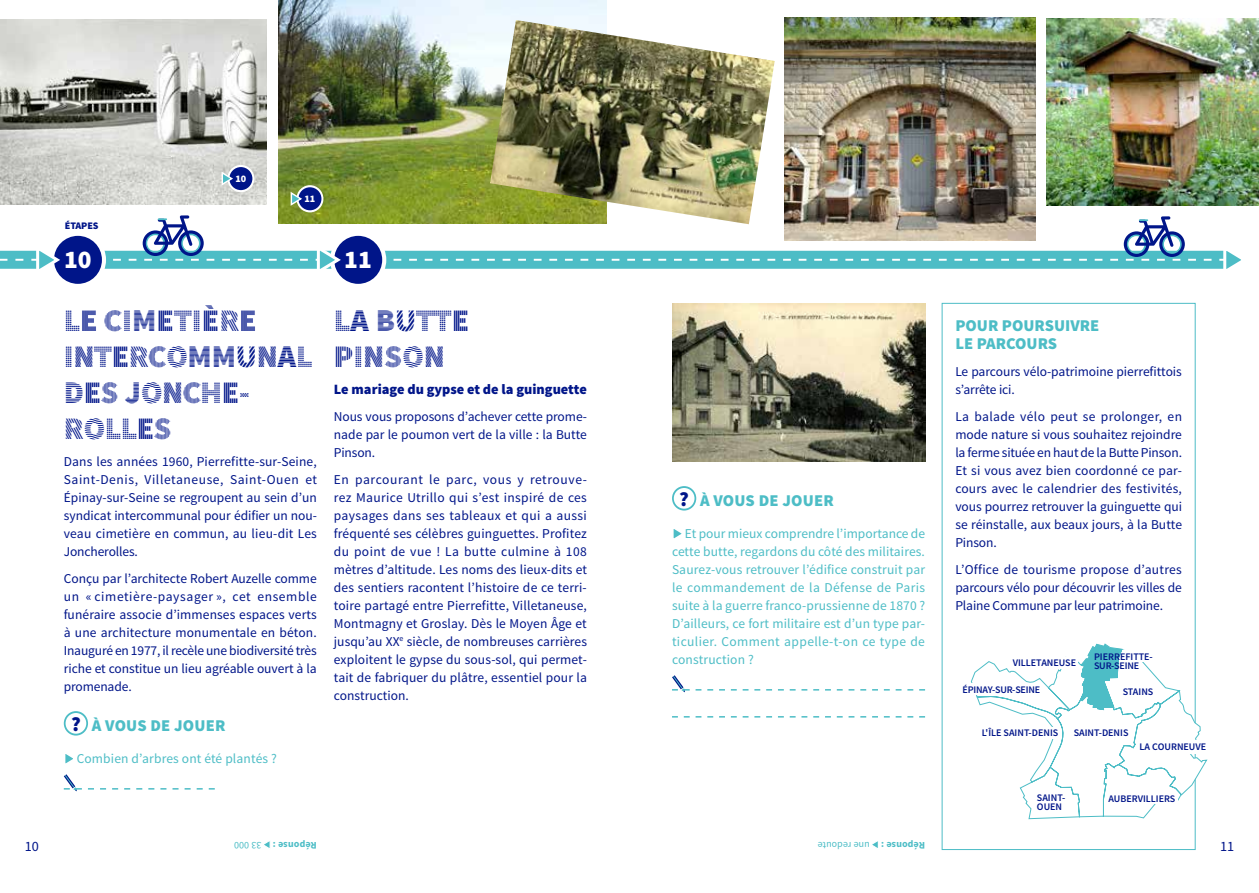
<style>
.page{position:relative;width:1259px;height:893px;background:#fff}
.page>*{position:absolute;margin:0;border:0;box-sizing:border-box;transform-origin:0 0}
.t1{font:31.5px/36px "Source Sans Pro DISPLAY";letter-spacing:-.01em;color:#001589}
.t2{font:900 25.5px "Source Sans Pro";color:#fff}
.t3{font:900 16.5px/18px "Source Sans Pro";color:#4dbdc6}
.t4{font:900 14.25px "Source Sans Pro";color:#001589}
.t5{font:14.25px "Source Sans Pro";color:#001589}
.t6{font:13.5px/18px "Source Sans Pro";letter-spacing:-.005em;color:#001589;text-align:justify}
.t7{font:13.5px/18px "Source Sans Pro";letter-spacing:.01em;color:#4dbdc6;text-align:justify}
.t8{font:600 10.05px/9px "Source Sans Pro";color:#001589}
.t9{font:700 10.05px "Source Sans Pro";letter-spacing:.01em;color:#4dbdc6}
.t10{font:10.05px "Source Sans Pro";letter-spacing:.01em;color:#4dbdc6}
.t11{font:900 10.05px "Source Sans Pro";letter-spacing:-.01em;color:#001589}
.t12{font:900 10.05px "Source Sans Pro";color:#fff}
.s1{font-size:20.4px;color:#001589}
</style>
<div class="page">
<img style="left:279px;top:0;width:327px;height:215px">
<img style="left:784px;top:17px;width:251px;height:198px">
<img style="left:1046px;top:18px;width:213px;height:187px">
<img style="left:0;top:19px;width:266px;height:185px">
<svg style="left:672px;top:716px;width:253px;height:2px"></svg>
<svg style="left:672px;top:486px;width:24px;height:25px"></svg>
<div style="left:674px;top:488px;width:20px;height:21px;background:#fff;border-radius:50%"></div>
<svg style="left:673px;top:529px;width:9px;height:10px"></svg>
<svg style="left:672px;top:675px;width:253px;height:17px"></svg>
<svg style="left:64px;top:711px;width:24px;height:25px"></svg>
<div style="left:66px;top:713px;width:20px;height:21px;background:#fff;border-radius:50%"></div>
<svg style="left:65px;top:754px;width:8px;height:10px"></svg>
<svg style="left:64px;top:774px;width:151px;height:17px"></svg>
<svg style="left:296px;top:185px;width:27px;height:27px"></svg>
<div style="left:298px;top:187px;width:23px;height:23px;background:#001589;border-radius:50%"></div>
<svg style="left:289px;top:191px;width:13px;height:16px"></svg>
<svg style="left:227px;top:165px;width:27px;height:27px"></svg>
<div style="left:229px;top:167px;width:23px;height:23px;background:#001589;border-radius:50%"></div>
<svg style="left:220px;top:171px;width:13px;height:16px"></svg>
<div style="left:54px;top:236px;width:48px;height:48px;background:#001589;border-radius:50%"></div>
<div style="left:334px;top:236px;width:48px;height:48px;background:#001589;border-radius:50%"></div>
<svg style="left:0;top:215px;width:1241px;height:62px"></svg>
<svg style="left:872px;top:841px;width:6px;height:7px"></svg>
<svg style="left:264px;top:841px;width:6px;height:7px"></svg>
<div style="left:941px;top:303px;width:254px;height:547px;border:1px solid #4dbdc6"></div>
<svg style="left:970px;top:643px;width:238px;height:177px"></svg>
<img style="left:490px;top:20px;width:284px;height:204px">
<img style="left:672px;top:303px;width:253px;height:158px">
<p class="t11" style="left:65px;top:219px;width:35px">ÉTAPES</p>
<p class="t12" style="left:235px;top:172px;width:12px">10</p>
<p class="t12" style="left:304px;top:192px;width:12px">11</p>
<h2 class="t2" style="left:64px;top:242px;width:29px">10</h2>
<h2 class="t2" style="left:344px;top:242px;width:29px">11</h2>
<h1 class="t1" style="left:64px;top:303px;width:250px">LE CIMETIÈRE<br>INTERCOMMUNAL<br>DES JONCHE-<br>ROLLES</h1>
<p class="t6" style="left:64px;top:452px;width:255px">Dans les années 1960, Pierrefitte-sur-Seine, Saint-Denis, Villetaneuse, Saint-Ouen et Épinay-sur-Seine se regroupent au sein d’un syndicat intercommunal pour édifier un nou&shy;veau cimetière en commun, au lieu-dit Les Joncherolles.</p>
<p class="t6" style="left:64px;top:569px;width:255px">Conçu par l’architecte Robert Auzelle comme un « cimetière-paysager », cet ensemble funéraire associe d’immenses espaces verts à une architecture monumentale en béton.<br>Inauguré en 1977, il recèle une biodiversité très riche et constitue un lieu agréable ouvert à la promenade.</p>
<p class="t3" style="left:71px;top:717px;width:156px"><span class="s1">?</span> À VOUS DE JOUER</p>
<p class="t7" style="left:77px;top:749px;width:202px">Combien d’arbres ont été plantés ?</p>
<h1 class="t1" style="left:334px;top:303px;width:137px">LA BUTTE<br>PINSON</h1>
<p class="t4" style="left:334px;top:379px;width:254px">Le mariage du gypse et de la guinguette</p>
<p class="t6" style="left:334px;top:407px;width:255px">Nous vous proposons d’achever cette prome&shy;nade par le poumon vert de la ville : la Butte Pinson.</p>
<p class="t6" style="left:334px;top:470px;width:255px">En parcourant le parc, vous y retrouve&shy;rez Maurice Utrillo qui s’est inspiré de ces paysages dans ses tableaux et qui a aussi fréquenté ses célèbres guinguettes. Profitez du point de vue ! La butte culmine à 108 mètres d’altitude. Les noms des lieux-dits et des sentiers racontent l’histoire de ce terri&shy;toire partagé entre Pierrefitte, Villetaneuse, Montmagny et Groslay. Dès le Moyen Âge et jusqu’au XX<sup>e</sup> siècle, de nombreuses carrières exploitent le gypse du sous-sol, qui permet&shy;tait de fabriquer du plâtre, essentiel pour la construction.</p>
<p class="t3" style="left:679px;top:492px;width:156px"><span class="s1">?</span> À VOUS DE JOUER</p>
<p class="t7" style="left:672px;top:524px;width:255px;text-indent:13px">Et pour mieux comprendre l’importance de cette butte, regardons du côté des militaires.<br>Saurez-vous retrouver l’édifice construit par le commandement de la Défense de Paris suite à la guerre franco-prussienne de 1870 ?<br>D’ailleurs, ce fort militaire est d’un type par&shy;ticulier. Comment appelle-t-on ce type de construction ?</p>
<p class="t3" style="left:955px;top:317px;width:146px">POUR POURSUIVRE<br>LE PARCOURS</p>
<p class="t6" style="left:955px;top:362px;width:228px">Le parcours vélo-patrimoine pierrefittois s’arrête ici.</p>
<p class="t6" style="left:955px;top:407px;width:228px">La balade vélo peut se prolonger, en mode nature si vous souhaitez rejoindre la ferme située en haut de la Butte Pinson.<br>Et si vous avez bien coordonné ce par&shy;cours avec le calendrier des festivités, vous pourrez retrouver la guinguette qui se réinstalle, aux beaux jours, à la Butte Pinson.</p>
<p class="t6" style="left:955px;top:560px;width:228px">L’Office de tourisme propose d’autres parcours vélo pour découvrir les villes de Plaine Commune par leur patrimoine.</p>
<p class="t8" style="left:1012px;top:659px;width:65px">VILLETANEUSE</p>
<p class="t8" style="left:962px;top:685px;width:79px">ÉPINAY-SUR-SEINE</p>
<p class="t8" style="left:1094px;top:652px;width:60px">PIERREFITTE-</p>
<p class="t8" style="left:1094px;top:662px;width:47px">SUR-SEINE</p>
<p class="t8" style="left:1122px;top:687px;width:32px">STAINS</p>
<p class="t8" style="left:981px;top:729px;width:78px">L'ÎLE SAINT-DENIS</p>
<p class="t8" style="left:1073px;top:728px;width:56px">SAINT-DENIS</p>
<p class="t8" style="left:1139px;top:743px;width:68px">LA COURNEUVE</p>
<p class="t8" style="left:1037px;top:793px;width:30px">SAINT-<br>OUEN</p>
<p class="t8" style="left:1108px;top:794px;width:68px">AUBERVILLIERS</p>
<p class="t10" style="left:262px;top:851px;width:29px;rotate:-180deg">33 000</p>
<p class="t9" style="left:317px;top:851px;width:45px;rotate:-180deg">Réponse :</p>
<p class="t10" style="left:870px;top:851px;width:54px;rotate:-180deg">une redoute</p>
<p class="t9" style="left:925px;top:851px;width:45px;rotate:-180deg">Réponse :</p>
<p class="t5" style="left:25px;top:837px;width:16px">10</p>
<p class="t5" style="left:1220px;top:837px;width:16px">11</p>
</div>
